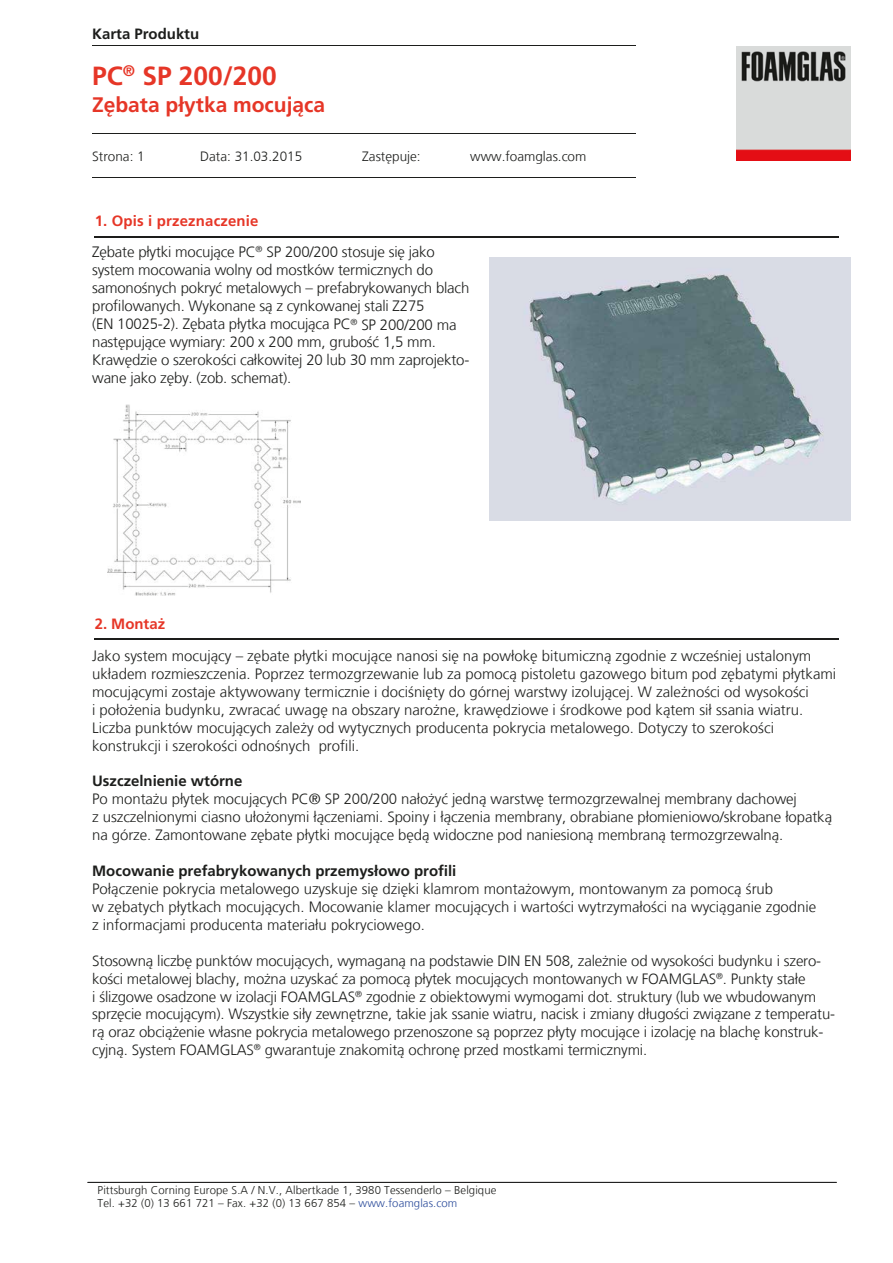
<style>
.page{position:relative;width:893px;height:1263px;background:#fff}
.page>*{position:absolute;margin:0;border:0;box-sizing:border-box;transform-origin:0 0}
.t1{font:700 26.25px "Frutiger LT Com";color:#e63627}
.t2{font:700 21px "Frutiger LT Com";color:#e63627}
.t3{font:300 15px/17.9px "Frutiger LT Com";letter-spacing:-.005em;color:#1d1e1c}
.t4{font:700 15px "Frutiger LT Com";color:#1d1e1c}
.t5{font:700 15px "Frutiger LT Com";letter-spacing:.01em;color:#e63627}
.t6{font:300 13.5px "Frutiger LT Com";color:#1d1e1c}
.t7{font:300 11.4px/13.6px "Frutiger LT Com";letter-spacing:.01em;color:#1d1e1c}
.s1{color:#2b4b9a}
</style>
<div class="page">
<img style="left:736px;top:47px;width:114px;height:114px">
<img style="left:107px;top:404px;width:194px;height:192px">
<img style="left:490px;top:257px;width:361px;height:264px">
<hr style="left:92px;top:45px;width:543px;height:1px;background:#1d1e1c">
<hr style="left:92px;top:133px;width:543px;height:1px;background:#1d1e1c">
<hr style="left:92px;top:177px;width:543px;height:1px;background:#1d1e1c">
<hr style="left:88px;top:1182px;width:748px;height:1px;background:#000">
<hr style="left:95px;top:236px;width:744px;height:1px;background:#1d1d1b">
<hr style="left:95px;top:638px;width:744px;height:2px;background:#1d1d1b">
<p class="t4" style="left:92px;top:25px;width:109px">Karta Produktu</p>
<h1 class="t1" style="left:92px;top:60px;width:186px">PC<sup>®</sup> SP 200/200</h1>
<h2 class="t2" style="left:92px;top:92px;width:234px">Zębata płytka mocująca</h2>
<p class="t6" style="left:92px;top:149px;width:54px">Strona: 1</p>
<p class="t6" style="left:200px;top:149px;width:104px">Data: 31.03.2015</p>
<p class="t6" style="left:362px;top:149px;width:60px">Zastępuje:</p>
<p class="t6" style="left:470px;top:149px;width:118px">www.foamglas.com</p>
<p class="t5" style="left:95px;top:212px;width:165px">1. Opis i przeznaczenie</p>
<p class="t3" style="left:92px;top:243px;width:379px">Zębate płytki mocujące PC<sup>®</sup> SP 200/200 stosuje się jako system mocowania wolny od mostków termicznych do samonośnych pokryć metalowych – prefabrykowanych blach profilowanych. Wykonane są z cynkowanej stali Z275<br>(EN 10025-2). Zębata płytka mocująca PC<sup>®</sup> SP 200/200 ma następujące wymiary: 200 x 200 mm, grubość 1,5 mm.<br>Krawędzie o szerokości całkowitej 20 lub 30 mm zaprojekto&shy;wane jako zęby. (zob. schemat).</p>
<p class="t5" style="left:95px;top:615px;width:72px">2. Montaż</p>
<p class="t3" style="left:92px;top:647px;width:746px">Jako system mocujący – zębate płytki mocujące nanosi się na powłokę bitumiczną zgodnie z wcześniej ustalonym układem rozmieszczenia. Poprzez termozgrzewanie lub za pomocą pistoletu gazowego bitum pod zębatymi płytkami mocującymi zostaje aktywowany termicznie i dociśnięty do górnej warstwy izolującej. W zależności od wysokości<br>i położenia budynku, zwracać uwagę na obszary narożne, krawędziowe i środkowe pod kątem sił ssania wiatru.<br>Liczba punktów mocujących zależy od wytycznych producenta pokrycia metalowego. Dotyczy to szerokości konstrukcji i szerokości odnośnych profili.</p>
<p class="t4" style="left:92px;top:772px;width:152px">Uszczelnienie wtórne</p>
<p class="t3" style="left:92px;top:790px;width:741px">Po montażu płytek mocujących PC® SP 200/200 nałożyć jedną warstwę termozgrzewalnej membrany dachowej<br>z uszczelnionymi ciasno ułożonymi łączeniami. Spoiny i łączenia membrany, obrabiane płomieniowo/skrobane łopatką na górze. Zamontowane zębate płytki mocujące będą widoczne pod naniesioną membraną termozgrzewalną.</p>
<p class="t4" style="left:92px;top:862px;width:366px">Mocowanie prefabrykowanych przemysłowo profili</p>
<p class="t3" style="left:92px;top:880px;width:726px">Połączenie pokrycia metalowego uzyskuje się dzięki klamrom montażowym, montowanym za pomocą śrub<br>w zębatych płytkach mocujących. Mocowanie klamer mocujących i wartości wytrzymałości na wyciąganie zgodnie z informacjami producenta materiału pokryciowego.</p>
<p class="t3" style="left:92px;top:952px;width:744px">Stosowną liczbę punktów mocujących, wymaganą na podstawie DIN EN 508, zależnie od wysokości budynku i szero&shy;kości metalowej blachy, można uzyskać za pomocą płytek mocujących montowanych w FOAMGLAS<sup>®</sup>. Punkty stałe<br>i ślizgowe osadzone w izolacji FOAMGLAS<sup>®</sup> zgodnie z obiektowymi wymogami dot. struktury (lub we wbudowanym sprzęcie mocującym). Wszystkie siły zewnętrzne, takie jak ssanie wiatru, nacisk i zmiany długości związane z temperatu&shy;rą oraz obciążenie własne pokrycia metalowego przenoszone są poprzez płyty mocujące i izolację na blachę konstruk&shy;cyjną. System FOAMGLAS<sup>®</sup> gwarantuje znakomitą ochronę przed mostkami termicznymi.</p>
<p class="t7" style="left:98px;top:1183px;width:400px">Pittsburgh Corning Europe S.A / N.V., Albertkade 1, 3980 Tessenderlo – Belgique<br>Tel. +32 (0) 13 661 721 – Fax. +32 (0) 13 667 854 – <span class="s1">www.foamglas.com</span></p>
</div>
